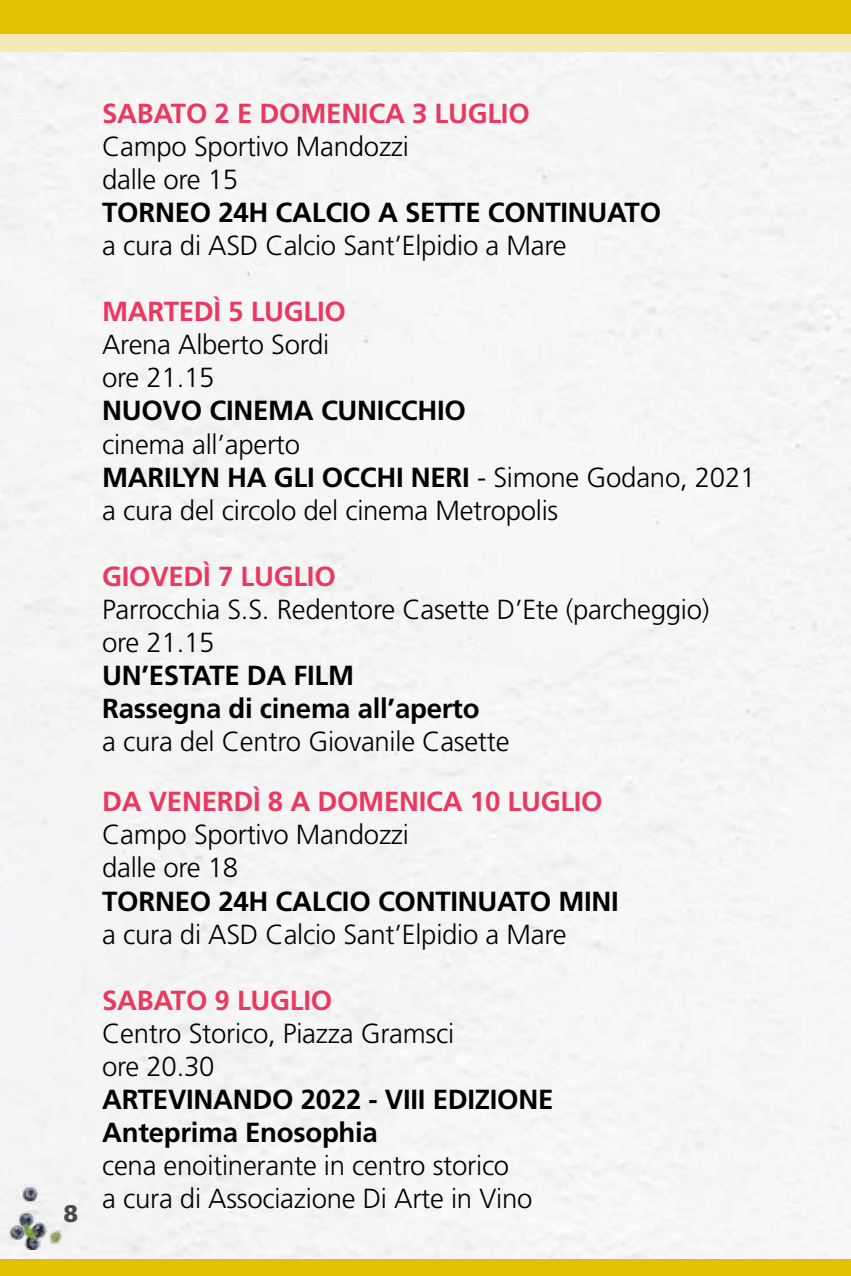
<style>
.page{position:relative;width:851px;height:1276px;background:#fff}
.page>*{position:absolute;margin:0;border:0;box-sizing:border-box;transform-origin:0 0}
.t1{font:300 27.6px/33px "Frutiger LT Std";letter-spacing:-.01em;color:#000}
.t2{font:700 27.6px/33px "Frutiger LT Std";letter-spacing:-.01em;color:#000}
.t3{font:700 27.6px "Frutiger LT Std";letter-spacing:-.01em;color:#e83961}
.t4{font:900 24px "Frutiger LT Std";color:#4a4a49}
.s1{font-weight:700}
</style>
<div class="page">
<div style="left:0;top:51px;width:850px;height:1208px;background:#f5f5f5"></div>
<div style="left:0;top:0;width:850px;height:34px;background:#e2c200"></div>
<div style="left:0;top:34px;width:850px;height:17px;background:#f6e9b8"></div>
<div style="left:0;top:1259px;width:850px;height:17px;background:#e2c200"></div>
<img style="left:0;top:1184px;width:67px;height:65px">
<p class="t4" style="left:64px;top:1198px;width:16px">8</p>
<p class="t3" style="left:102px;top:97px;width:429px">SABATO 2 E DOMENICA 3 LUGLIO</p>
<p class="t1" style="left:102px;top:130px;width:308px">Campo Sportivo Mandozzi dalle ore 15</p>
<p class="t2" style="left:102px;top:196px;width:560px">TORNEO 24H CALCIO A SETTE CONTINUATO</p>
<p class="t1" style="left:102px;top:229px;width:466px">a cura di ASD Calcio Sant’Elpidio a Mare</p>
<p class="t3" style="left:102px;top:295px;width:245px">MARTEDÌ 5 LUGLIO</p>
<p class="t1" style="left:102px;top:329px;width:229px">Arena Alberto Sordi ore 21.15</p>
<p class="t2" style="left:102px;top:394px;width:365px">NUOVO CINEMA CUNICCHIO</p>
<p class="t1" style="left:102px;top:428px;width:654px">cinema all’aperto<br><span class="s1">MARILYN HA GLI OCCHI NERI</span> - Simone Godano, 2021 a cura del circolo del cinema Metropolis</p>
<p class="t3" style="left:102px;top:560px;width:235px">GIOVEDÌ 7 LUGLIO</p>
<p class="t1" style="left:102px;top:593px;width:609px">Parrocchia S.S. Redentore Casette D’Ete (parcheggio) ore 21.15</p>
<p class="t2" style="left:102px;top:659px;width:379px">UN’ESTATE DA FILM<br>Rassegna di cinema all’aperto</p>
<p class="t1" style="left:102px;top:725px;width:409px">a cura del Centro Giovanile Casette</p>
<p class="t3" style="left:102px;top:785px;width:502px">DA VENERDÌ 8 A DOMENICA 10 LUGLIO</p>
<p class="t1" style="left:102px;top:818px;width:308px">Campo Sportivo Mandozzi dalle ore 18</p>
<p class="t2" style="left:102px;top:884px;width:518px">TORNEO 24H CALCIO CONTINUATO MINI</p>
<p class="t1" style="left:102px;top:918px;width:466px">a cura di ASD Calcio Sant’Elpidio a Mare</p>
<p class="t3" style="left:102px;top:984px;width:232px">SABATO 9 LUGLIO</p>
<p class="t1" style="left:102px;top:1017px;width:353px">Centro Storico, Piazza Gramsci ore 20.30</p>
<p class="t2" style="left:102px;top:1083px;width:453px">ARTEVINANDO 2022 - VIII EDIZIONE<br>Anteprima Enosophia</p>
<p class="t1" style="left:102px;top:1149px;width:432px">cena enoitinerante in centro storico<br>a cura di Associazione Di Arte in Vino</p>
</div>
